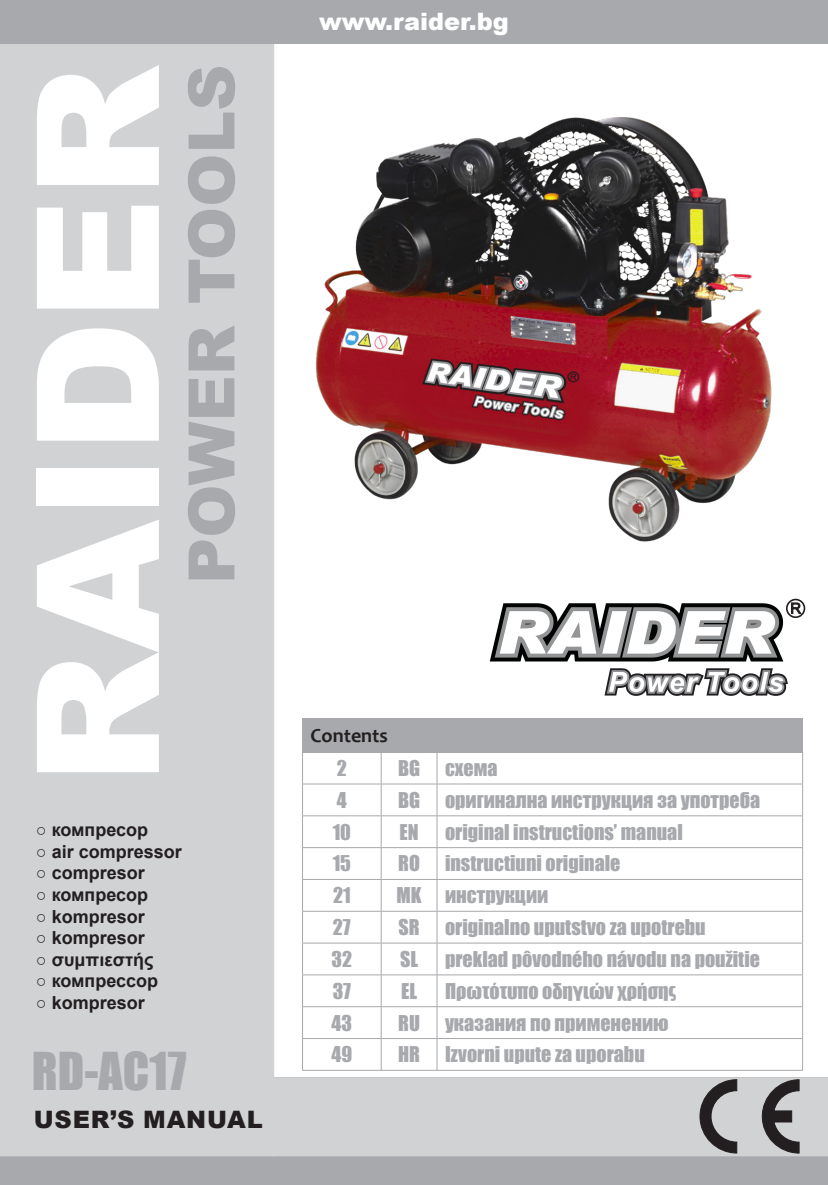
<style>
.page{position:relative;width:828px;height:1185px;background:#fff}
.page>*{position:absolute;margin:0;border:0;box-sizing:border-box;transform-origin:0 0}
.Body_Text_2{font:900 170.4px "Arial";color:#fff}
.Body_Text_2-2{font:900 64px "Arial";color:#a8a9ad}
.t1{font:48px "Impact";color:#a8a9ad}
.Body_Text_2-3{font:900 24px "Arial";color:#fff}
.t2{font:900 24px "Arial";letter-spacing:.035em;color:#231f20}
.t3{font:20px "Impact";color:#a8a9ad}
.t4{font:700 20px "Candara";color:#231f20}
.SUB_1{font:700 18px "Arial";color:#231f20}
</style>
<div class="page">
<div style="left:0;top:1077px;width:828px;height:108px;background:#a8a9ad"></div>
<div style="left:0;top:44px;width:274px;height:1112px;background:#d1d2d4"></div>
<div style="left:0;top:0;width:828px;height:44px;background:#a8a9ad"></div>
<div style="left:302px;top:718px;width:500px;height:34px;background:#a8a9ad"></div>
<hr style="left:802px;top:752px;width:1px;height:32px;background:#a8a9ad">
<hr style="left:381px;top:784px;width:56px;height:1px;background:#a8a9ad">
<hr style="left:437px;top:784px;width:366px;height:1px;background:#a8a9ad">
<hr style="left:802px;top:784px;width:1px;height:31px;background:#a8a9ad">
<hr style="left:302px;top:816px;width:1px;height:31px;background:#a8a9ad">
<hr style="left:381px;top:815px;width:56px;height:1px;background:#a8a9ad">
<hr style="left:381px;top:816px;width:1px;height:31px;background:#a8a9ad">
<hr style="left:437px;top:815px;width:366px;height:1px;background:#a8a9ad">
<hr style="left:437px;top:816px;width:1px;height:31px;background:#a8a9ad">
<hr style="left:802px;top:816px;width:1px;height:31px;background:#a8a9ad">
<hr style="left:302px;top:847px;width:79px;height:1px;background:#a8a9ad">
<hr style="left:302px;top:848px;width:1px;height:31px;background:#a8a9ad">
<hr style="left:381px;top:847px;width:56px;height:1px;background:#a8a9ad">
<hr style="left:381px;top:848px;width:1px;height:31px;background:#a8a9ad">
<hr style="left:437px;top:847px;width:366px;height:1px;background:#a8a9ad">
<hr style="left:437px;top:848px;width:1px;height:31px;background:#a8a9ad">
<hr style="left:802px;top:848px;width:1px;height:31px;background:#a8a9ad">
<hr style="left:302px;top:879px;width:79px;height:1px;background:#a8a9ad">
<hr style="left:302px;top:880px;width:1px;height:31px;background:#a8a9ad">
<hr style="left:381px;top:879px;width:56px;height:1px;background:#a8a9ad">
<hr style="left:381px;top:880px;width:1px;height:31px;background:#a8a9ad">
<hr style="left:437px;top:879px;width:366px;height:1px;background:#a8a9ad">
<hr style="left:437px;top:880px;width:1px;height:31px;background:#a8a9ad">
<hr style="left:802px;top:880px;width:1px;height:31px;background:#a8a9ad">
<hr style="left:302px;top:911px;width:79px;height:1px;background:#a8a9ad">
<hr style="left:302px;top:911px;width:1px;height:32px;background:#a8a9ad">
<hr style="left:381px;top:911px;width:56px;height:1px;background:#a8a9ad">
<hr style="left:381px;top:911px;width:1px;height:32px;background:#a8a9ad">
<hr style="left:437px;top:911px;width:366px;height:1px;background:#a8a9ad">
<hr style="left:437px;top:911px;width:1px;height:32px;background:#a8a9ad">
<hr style="left:802px;top:911px;width:1px;height:32px;background:#a8a9ad">
<hr style="left:302px;top:943px;width:79px;height:1px;background:#a8a9ad">
<hr style="left:302px;top:943px;width:1px;height:32px;background:#a8a9ad">
<hr style="left:381px;top:943px;width:56px;height:1px;background:#a8a9ad">
<hr style="left:381px;top:943px;width:1px;height:32px;background:#a8a9ad">
<hr style="left:437px;top:943px;width:366px;height:1px;background:#a8a9ad">
<hr style="left:437px;top:943px;width:1px;height:32px;background:#a8a9ad">
<hr style="left:802px;top:943px;width:1px;height:32px;background:#a8a9ad">
<hr style="left:302px;top:974px;width:79px;height:1px;background:#a8a9ad">
<hr style="left:302px;top:975px;width:1px;height:31px;background:#a8a9ad">
<hr style="left:381px;top:974px;width:56px;height:1px;background:#a8a9ad">
<hr style="left:381px;top:975px;width:1px;height:31px;background:#a8a9ad">
<hr style="left:437px;top:974px;width:366px;height:1px;background:#a8a9ad">
<hr style="left:437px;top:975px;width:1px;height:31px;background:#a8a9ad">
<hr style="left:802px;top:975px;width:1px;height:31px;background:#a8a9ad">
<hr style="left:302px;top:1006px;width:79px;height:1px;background:#a8a9ad">
<hr style="left:302px;top:1007px;width:1px;height:31px;background:#a8a9ad">
<hr style="left:381px;top:1006px;width:56px;height:1px;background:#a8a9ad">
<hr style="left:381px;top:1007px;width:1px;height:31px;background:#a8a9ad">
<hr style="left:437px;top:1006px;width:366px;height:1px;background:#a8a9ad">
<hr style="left:437px;top:1007px;width:1px;height:31px;background:#a8a9ad">
<hr style="left:802px;top:1007px;width:1px;height:31px;background:#a8a9ad">
<hr style="left:302px;top:1038px;width:79px;height:1px;background:#a8a9ad">
<hr style="left:302px;top:1039px;width:1px;height:31px;background:#a8a9ad">
<hr style="left:381px;top:1038px;width:56px;height:1px;background:#a8a9ad">
<hr style="left:381px;top:1039px;width:1px;height:31px;background:#a8a9ad">
<hr style="left:437px;top:1038px;width:366px;height:1px;background:#a8a9ad">
<hr style="left:437px;top:1039px;width:1px;height:31px;background:#a8a9ad">
<hr style="left:802px;top:1039px;width:1px;height:31px;background:#a8a9ad">
<hr style="left:302px;top:1070px;width:79px;height:1px;background:#a8a9ad">
<hr style="left:381px;top:1070px;width:56px;height:1px;background:#a8a9ad">
<hr style="left:437px;top:1070px;width:366px;height:1px;background:#a8a9ad">
<hr style="left:302px;top:752px;width:1px;height:32px;background:#a8a9ad">
<hr style="left:381px;top:752px;width:1px;height:32px;background:#a8a9ad">
<hr style="left:437px;top:752px;width:1px;height:32px;background:#a8a9ad">
<hr style="left:302px;top:784px;width:79px;height:1px;background:#a8a9ad">
<hr style="left:302px;top:784px;width:1px;height:31px;background:#a8a9ad">
<hr style="left:381px;top:784px;width:1px;height:31px;background:#a8a9ad">
<hr style="left:437px;top:784px;width:1px;height:31px;background:#a8a9ad">
<hr style="left:302px;top:815px;width:79px;height:1px;background:#a8a9ad">
<div style="left:272px;top:1077px;width:556px;height:79px;background:#d1d2d4"></div>
<svg style="left:700px;top:1080px;width:37px;height:73px"></svg>
<svg style="left:762px;top:1080px;width:37px;height:73px"></svg>
<svg style="left:604px;top:668px;width:184px;height:28px"></svg>
<svg style="left:490px;top:599px;width:315px;height:62px"></svg>
<img style="left:316px;top:117px;width:455px;height:424px">
<p class="Body_Text_2" style="left:-26px;top:785px;width:722px;rotate:-90deg">RAIDER</p>
<p class="Body_Text_2-2" style="left:165px;top:584px;width:521px;rotate:-90deg">POWER TOOLS</p>
<p class="SUB_1" style="left:36px;top:817px;width:114px">○ компресор</p>
<p class="SUB_1" style="left:36px;top:839px;width:147px">○ air compressor</p>
<p class="SUB_1" style="left:36px;top:860px;width:110px">○ compresor</p>
<p class="SUB_1" style="left:36px;top:882px;width:114px">○ компресор</p>
<p class="SUB_1" style="left:36px;top:903px;width:110px">○ kompresor</p>
<p class="SUB_1" style="left:36px;top:925px;width:110px">○ kompresor</p>
<p class="SUB_1" style="left:36px;top:947px;width:119px">○ συμπιεστής</p>
<p class="SUB_1" style="left:36px;top:968px;width:124px">○ компрессор</p>
<p class="SUB_1" style="left:36px;top:990px;width:110px">○ kompresor</p>
<p class="t1" style="left:32px;top:1034px;width:156px">RD-AC17</p>
<p class="t2" style="left:34px;top:1101px;width:230px">USER’S MANUAL</p>
<p class="Body_Text_2-3" style="left:319px;top:4px;width:191px">www.raider.bg</p>
<p class="t4" style="left:310px;top:723px;width:79px">Contents</p>
<p class="t3" style="left:337px;top:753px;width:12px">2</p>
<p class="t3" style="left:398px;top:753px;width:24px">BG</p>
<p class="t3" style="left:445px;top:753px;width:54px">схема</p>
<p class="t3" style="left:337px;top:784px;width:11px">4</p>
<p class="t3" style="left:398px;top:784px;width:24px">BG</p>
<p class="t3" style="left:445px;top:784px;width:317px">оригинална инструкция за употреба</p>
<p class="t3" style="left:333px;top:816px;width:20px">10</p>
<p class="t3" style="left:399px;top:816px;width:21px">EN</p>
<p class="t3" style="left:445px;top:816px;width:239px">original instructions’ manual</p>
<p class="t3" style="left:333px;top:848px;width:20px">15</p>
<p class="t3" style="left:398px;top:848px;width:23px">RO</p>
<p class="t3" style="left:445px;top:848px;width:177px">instructiuni originale</p>
<p class="t3" style="left:333px;top:880px;width:19px">21</p>
<p class="t3" style="left:396px;top:880px;width:27px">MK</p>
<p class="t3" style="left:445px;top:880px;width:105px">инструкции</p>
<p class="t3" style="left:333px;top:912px;width:19px">27</p>
<p class="t3" style="left:398px;top:912px;width:23px">SR</p>
<p class="t3" style="left:445px;top:912px;width:262px">originalno uputstvo za upotrebu</p>
<p class="t3" style="left:331px;top:943px;width:22px">32</p>
<p class="t3" style="left:400px;top:943px;width:19px">SL</p>
<p class="t3" style="left:445px;top:943px;width:316px">preklad pôvodného návodu na použitie</p>
<p class="t3" style="left:333px;top:975px;width:20px">37</p>
<p class="t3" style="left:401px;top:975px;width:17px">EL</p>
<p class="t3" style="left:445px;top:975px;width:233px">Πρωτότυπο οδηγιών χρήσης</p>
<p class="t3" style="left:331px;top:1007px;width:22px">43</p>
<p class="t3" style="left:398px;top:1007px;width:23px">RU</p>
<p class="t3" style="left:445px;top:1007px;width:225px">указания по применению</p>
<p class="t3" style="left:331px;top:1039px;width:22px">49</p>
<p class="t3" style="left:398px;top:1039px;width:23px">HR</p>
<p class="t3" style="left:445px;top:1039px;width:201px">Izvorni upute za uporabu</p>
</div>
